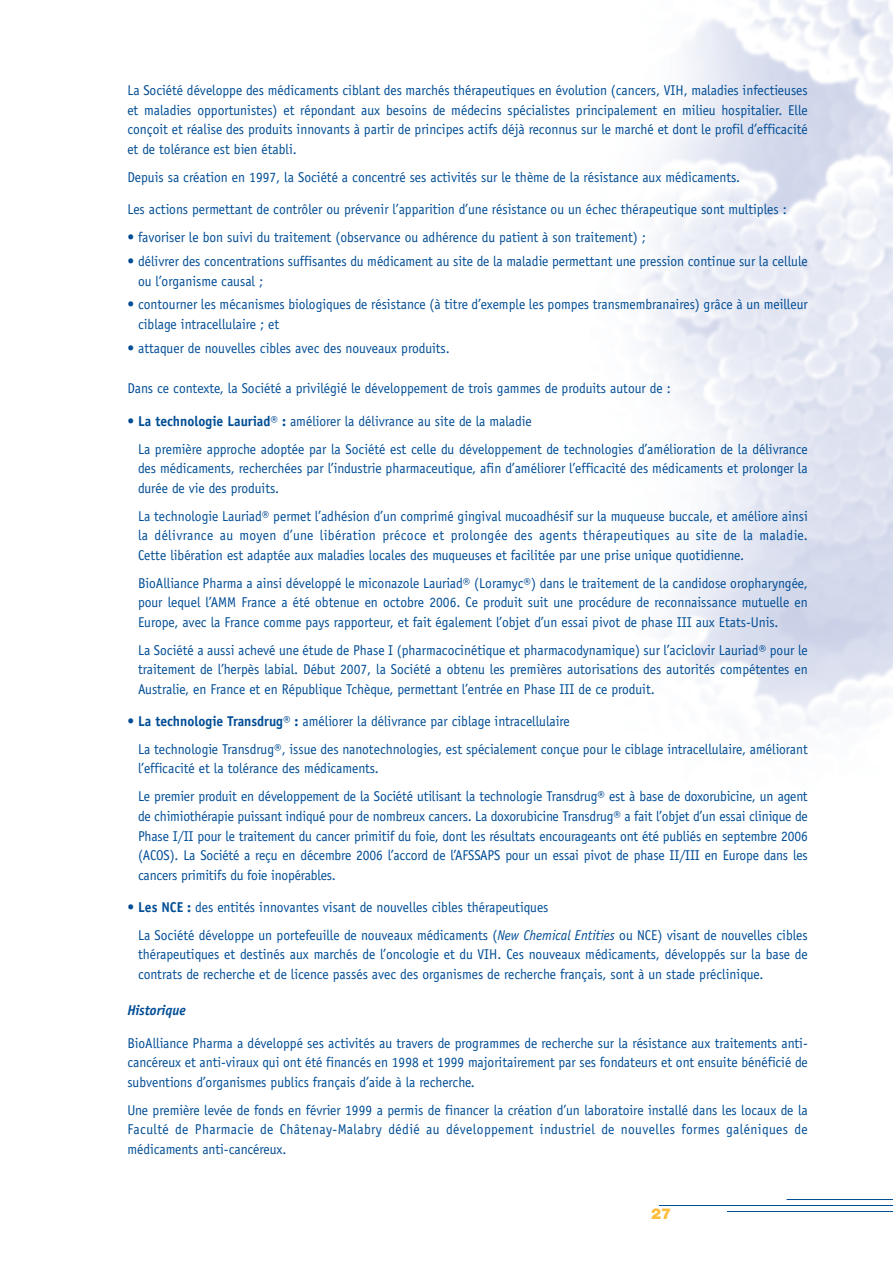
<style>
.page{position:relative;width:893px;height:1263px;background:#fff}
.page>*{position:absolute;margin:0;border:0;box-sizing:border-box;transform-origin:0 0}
.t1{font:900 15px "Helvetica Neue";color:#febd3b}
.t2{font:14.25px/19.5px "Officina Sans";color:#014d95;scale:.95 1}
.t3{font:italic 700 14.25px "Officina Sans";color:#014d95;scale:.95 1}
.s1{font-weight:700}
.s2{font-style:italic}
</style>
<div class="page">
<hr style="left:659px;top:1205px;width:233px;height:1px;background:#014d95">
<hr style="left:786px;top:1199px;width:106px;height:1px;background:#014d95">
<hr style="left:727px;top:1211px;width:165px;height:1px;background:#014d95">
<p class="t2" style="left:127px;top:82px;width:718px;text-align:justify">La Société développe des médicaments ciblant des marchés thérapeutiques en évolution (cancers, VIH, maladies infectieuses et maladies opportunistes) et répondant aux besoins de médecins spécialistes principalement en milieu hospitalier. Elle conçoit et réalise des produits innovants à partir de principes actifs déjà reconnus sur le marché et dont le profil d’efficacité et de tolérance est bien établi.</p>
<p class="t2" style="left:127px;top:169px;width:646px">Depuis sa création en 1997, la Société a concentré ses activités sur le thème de la résistance aux médicaments.</p>
<p class="t2" style="left:127px;top:201px;width:696px">Les actions permettant de contrôler ou prévenir l’apparition d’une résistance ou un échec thérapeutique sont multiples :</p>
<p class="t2" style="left:127px;top:229px;width:547px">• favoriser le bon suivi du traitement (observance ou adhérence du patient à son traitement) ;</p>
<p class="t2" style="left:138px;top:253px;width:706px;text-indent:-11px">• délivrer des concentrations suffisantes du médicament au site de la maladie permettant une pression continue sur la cellule ou l’organisme causal ;</p>
<p class="t2" style="left:138px;top:296px;width:706px;text-indent:-11px">• contourner les mécanismes biologiques de résistance (à titre d’exemple les pompes transmembranaires) grâce à un meilleur ciblage intracellulaire ; et</p>
<p class="t2" style="left:127px;top:339px;width:341px">• attaquer de nouvelles cibles avec des nouveaux produits.</p>
<p class="t2" style="left:127px;top:380px;width:573px">Dans ce contexte, la Société a privilégié le développement de trois gammes de produits autour de :</p>
<p class="t2" style="left:138px;top:408px;width:706px;line-height:28px;text-indent:-11px"><span class="s1">• La technologie Lauriad® :</span> améliorer la délivrance au site de la maladie<br>La première approche adoptée par la Société est celle du développement de technologies d’amélioration de la délivrance</p>
<p class="t2" style="left:138px;top:460px;width:706px">des médicaments, recherchées par l’industrie pharmaceutique, afin d’améliorer l’efficacité des médicaments et prolonger la durée de vie des produits.</p>
<p class="t2" style="left:138px;top:507px;width:706px;text-align:justify">La technologie Lauriad® permet l’adhésion d’un comprimé gingival mucoadhésif sur la muqueuse buccale, et améliore ainsi la délivrance au moyen d’une libération précoce et prolongée des agents thérapeutiques au site de la maladie.<br>Cette libération est adaptée aux maladies locales des muqueuses et facilitée par une prise unique quotidienne.</p>
<p class="t2" style="left:138px;top:574px;width:706px;text-align:justify">BioAlliance Pharma a ainsi développé le miconazole Lauriad® (Loramyc®) dans le traitement de la candidose oropharyngée, pour lequel l’AMM France a été obtenue en octobre 2006. Ce produit suit une procédure de reconnaissance mutuelle en Europe, avec la France comme pays rapporteur, et fait également l’objet d’un essai pivot de phase III aux Etats-Unis.</p>
<p class="t2" style="left:138px;top:641px;width:706px;text-align:justify">La Société a aussi achevé une étude de Phase I (pharmacocinétique et pharmacodynamique) sur l’aciclovir Lauriad® pour le traitement de l’herpès labial. Début 2007, la Société a obtenu les premières autorisations des autorités compétentes en Australie, en France et en République Tchèque, permettant l’entrée en Phase III de ce produit.</p>
<p class="t2" style="left:138px;top:708px;width:706px;line-height:28px;text-indent:-11px"><span class="s1">• La technologie Transdrug® :</span> améliorer la délivrance par ciblage intracellulaire<br>La technologie Transdrug®, issue des nanotechnologies, est spécialement conçue pour le ciblage intracellulaire, améliorant</p>
<p class="t2" style="left:138px;top:756px;width:706px;line-height:28px">l’efficacité et la tolérance des médicaments.<br>Le premier produit en développement de la Société utilisant la technologie Transdrug® est à base de doxorubicine, un agent</p>
<p class="t2" style="left:138px;top:808px;width:706px;text-align:justify">de chimiothérapie puissant indiqué pour de nombreux cancers. La doxorubicine Transdrug® a fait l’objet d’un essai clinique de Phase I/II pour le traitement du cancer primitif du foie, dont les résultats encourageants ont été publiés en septembre 2006 (ACOS). La Société a reçu en décembre 2006 l’accord de l’AFSSAPS pour un essai pivot de phase II/III en Europe dans les cancers primitifs du foie inopérables.</p>
<p class="t2" style="left:138px;top:894px;width:706px;line-height:28px;text-indent:-11px"><span class="s1">• Les NCE :</span> des entités innovantes visant de nouvelles cibles thérapeutiques<br>La Société développe un portefeuille de nouveaux médicaments (<span class="s2">New Chemical Entities</span> ou NCE) visant de nouvelles cibles</p>
<p class="t2" style="left:138px;top:946px;width:706px">thérapeutiques et destinés aux marchés de l’oncologie et du VIH. Ces nouveaux médicaments, développés sur la base de contrats de recherche et de licence passés avec des organismes de recherche français, sont à un stade préclinique.</p>
<p class="t3" style="left:127px;top:1005px;width:63px">Historique</p>
<p class="t2" style="left:127px;top:1034px;width:718px;text-align:justify">BioAlliance Pharma a développé ses activités au travers de programmes de recherche sur la résistance aux traitements anti&shy;cancéreux et anti-viraux qui ont été financés en 1998 et 1999 majoritairement par ses fondateurs et ont ensuite bénéficié de subventions d’organismes publics français d’aide à la recherche.</p>
<p class="t2" style="left:127px;top:1101px;width:718px;text-align:justify">Une première levée de fonds en février 1999 a permis de financer la création d’un laboratoire installé dans les locaux de la Faculté de Pharmacie de Châtenay-Malabry dédié au développement industriel de nouvelles formes galéniques de médicaments anti-cancéreux.</p>
<p class="t1" style="left:651px;top:1208px;width:22px">27</p>
</div>
